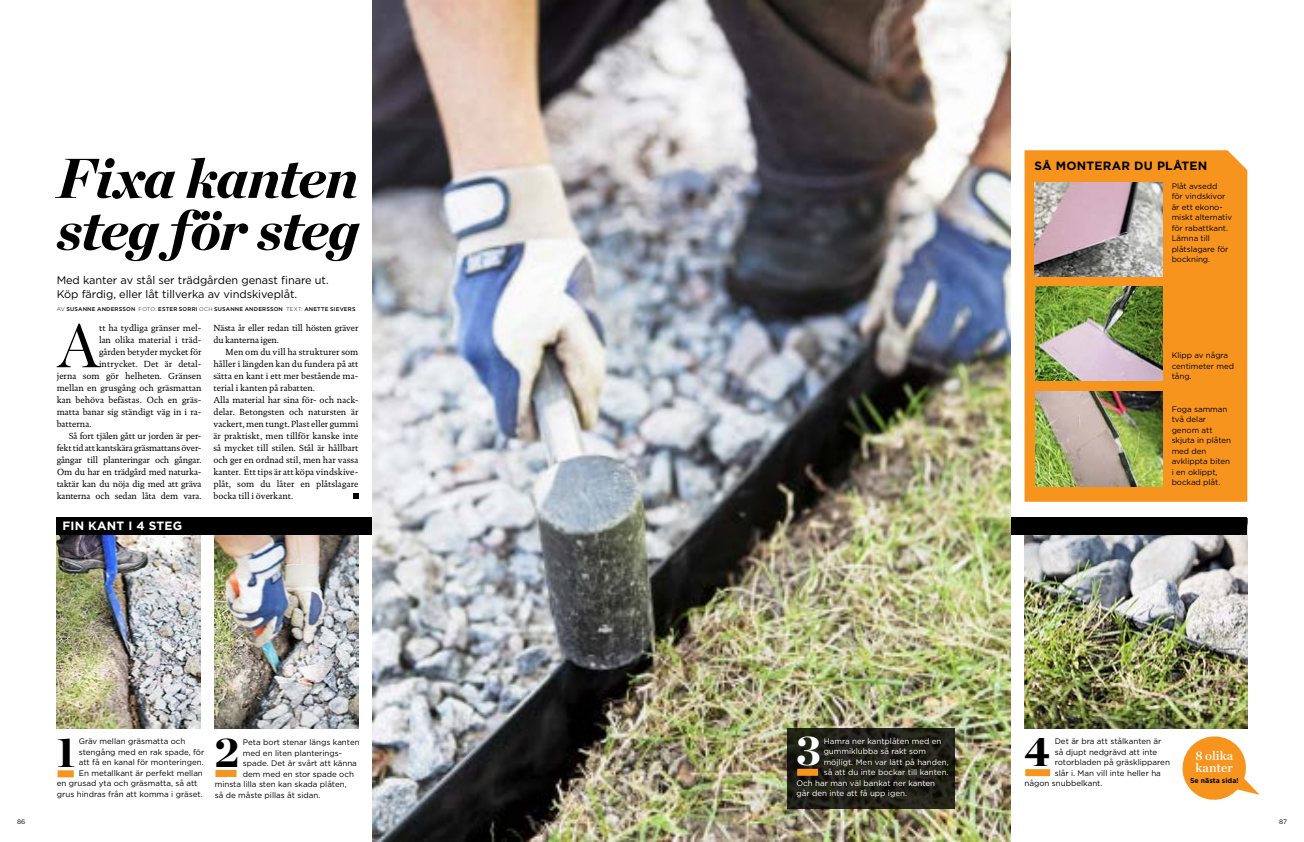
<style>
.page{position:relative;width:1304px;height:842px;background:#fff}
.page>*{position:absolute;margin:0;border:0;box-sizing:border-box;transform-origin:0 0}
.t1{font:60.6px "Chronicle Display";color:#000}
.t2{font:italic 900 56px/52px "Chronicle Display";letter-spacing:-.015em;color:#000}
.t3{font:900 42px "Chronicle Display";color:#000}
.t4{font:900 42px "Chronicle Display";color:#fff}
.t5{font:13px/12px "Chronicle Deck Semi";color:#fff}
.t6{font:700 12px "Gotham";letter-spacing:.02em;color:#000}
.t7{font:700 12px "Gotham";letter-spacing:.02em;color:#fff}
.t8{font:11px/14px "Gotham";letter-spacing:-.005em;color:#000}
.t9{font:9px/12px "DTL Documenta TOT";color:#000}
.t10{font:9px/12px "DTL Documenta TOT";letter-spacing:-.02em;color:#000}
.t11{font:8px/10.5px "Gotham";color:#000}
.t12{font:8px "Gotham";color:#fff}
.t13{font:700 7px "Gotham";color:#000}
.t14{font:6.5px "Gotham";color:#000}
.t15{font:500 5.5px "Gotham";letter-spacing:.035em;color:#000}
.s1{font-weight:300}
</style>
<div class="page">
<img style="left:215px;top:534px;width:143px;height:195px">
<img style="left:1025px;top:534px;width:222px;height:195px">
<div style="left:58px;top:770px;width:16px;height:7px;background:#f7941e"></div>
<div style="left:215px;top:770px;width:22px;height:7px;background:#f7941e"></div>
<div style="left:1025px;top:769px;width:25px;height:7px;background:#f7941e"></div>
<svg style="left:353px;top:494px;width:5px;height:5px"></svg>
<div style="left:1025px;top:150px;width:222px;height:352px;background:#f7941e"></div>
<img style="left:1035px;top:182px;width:127px;height:95px">
<img style="left:1035px;top:286px;width:128px;height:95px">
<img style="left:1035px;top:392px;width:128px;height:94px">
<img style="left:57px;top:534px;width:143px;height:195px">
<svg style="left:1182px;top:736px;width:78px;height:64px"></svg>
<div style="left:57px;top:517px;width:1190px;height:17px;background:#000"></div>
<img style="left:372px;top:0;width:638px;height:842px">
<svg style="left:788px;top:729px;width:167px;height:80px;background:#202017"></svg>
<div style="left:797px;top:769px;width:21px;height:7px;background:#f7941e"></div>
<h2 class="t2" style="left:57px;top:147px;width:304px">Fixa kanten steg för steg</h2>
<h3 class="t8" style="left:57px;top:273px;width:274px">Med kanter av stål ser trädgården genast finare ut.<br>Köp färdig, eller låt tillverka av vindskiveplåt.</h3>
<p class="t15" style="left:57px;top:305px;width:300px"><span class="s1">AV</span> SUSANNE ANDERSSON <span class="s1">FOTO:</span> ESTER SORRI <span class="s1">OCH</span> SUSANNE ANDERSSON <span class="s1">TEXT:</span> ANETTE SIEVERS</p>
<h1 class="t1" style="left:58px;top:300px;width:42px">A</h1>
<p class="t9" style="left:99px;top:322px;width:104px">tt ha tydliga gränser mel-</p>
<p class="t9" style="left:99px;top:334px;width:104px">lan olika material i träd-</p>
<p class="t9" style="left:99px;top:346px;width:104px">gården betyder mycket för</p>
<p class="t9" style="left:99px;top:358px;width:104px">intrycket. Det är detal-</p>
<p class="t9" style="left:57px;top:370px;width:146px">jerna som gör helheten. Gränsen</p>
<p class="t9" style="left:57px;top:382px;width:146px">mellan en grusgång och gräsmattan</p>
<p class="t9" style="left:57px;top:394px;width:146px">kan behöva befästas. Och en gräs-</p>
<p class="t9" style="left:57px;top:406px;width:146px">matta banar sig ständigt väg in i ra-</p>
<p class="t9" style="left:57px;top:418px;width:36px">batterna.</p>
<p class="t10" style="left:69px;top:430px;width:134px">Så fort tjälen gått ur jorden är per-</p>
<p class="t10" style="left:57px;top:442px;width:146px">fekt tid att kantskära gräsmattans över-</p>
<p class="t10" style="left:57px;top:454px;width:146px">gångar till planteringar och gångar.</p>
<p class="t10" style="left:57px;top:466px;width:146px">Om du har en trädgård med naturka-</p>
<p class="t10" style="left:57px;top:478px;width:146px">taktär kan du nöja dig med att gräva</p>
<p class="t10" style="left:57px;top:490px;width:146px">kanterna och sedan låta dem vara.</p>
<h3 class="t7" style="left:62px;top:518px;width:121px">FIN KANT I 4 STEG</h3>
<p class="t10" style="left:214px;top:322px;width:146px">Nästa år eller redan till hösten gräver du kanterna igen.</p>
<p class="t9" style="left:214px;top:346px;width:146px;text-indent:12px">Men om du vill ha strukturer som håller i längden kan du fundera på att sätta en kant i ett mer bestående ma&shy;terial i kanten på rabatten.<br>Alla material har sina för- och nack&shy;delar. Betongsten och natursten är vackert, men tungt. Plast eller gummi är praktiskt, men tillför kanske inte så mycket till stilen. Stål är hållbart och ger en ordnad stil, men har vassa kanter. Ett tips är att köpa vindskive&shy;plåt, som du låter en plåtslagare bocka till i överkant.</p>
<h3 class="t6" style="left:1034px;top:158px;width:174px">SÅ MONTERAR DU PLÅTEN</h3>
<p class="t11" style="left:1172px;top:180px;width:62px">Plåt avsedd<br>för vindskivor är ett ekono&shy;miskt alternativ för rabattkant.<br>Lämna till plåtslagare för bockning.</p>
<p class="t11" style="left:1172px;top:350px;width:64px">Klipp av några centimeter med tång.</p>
<p class="t11" style="left:1172px;top:403px;width:61px">Foga samman två delar genom att skjuta in plåten med den avklippta biten i en oklippt, bockad plåt.</p>
<h3 class="t4" style="left:796px;top:716px;width:26px">3</h3>
<p class="t12" style="left:824px;top:736px;width:119px">Hamra ner kantplåten med en</p>
<p class="t12" style="left:824px;top:746px;width:104px">gummiklubba så rakt som</p>
<p class="t12" style="left:824px;top:757px;width:127px">möjligt. Men var lätt på handen,</p>
<p class="t12" style="left:824px;top:767px;width:126px">så att du inte bockar till kanten.</p>
<p class="t12" style="left:796px;top:778px;width:140px">Och har man väl bankat ner kanten</p>
<p class="t12" style="left:796px;top:788px;width:112px">går den inte att få upp igen.</p>
<p class="t11" style="left:1055px;top:736px;width:108px">Det är bra att stålkanten är</p>
<p class="t11" style="left:1055px;top:746px;width:104px">så djupt nedgrävd att inte</p>
<p class="t11" style="left:1055px;top:757px;width:117px">rotorbladen på gräsklipparen</p>
<p class="t11" style="left:1055px;top:767px;width:108px">slår i. Man vill inte heller ha</p>
<p class="t11" style="left:1025px;top:778px;width:79px">någon snubbelkant.</p>
<h3 class="t3" style="left:57px;top:717px;width:20px">1</h3>
<h3 class="t3" style="left:215px;top:718px;width:26px">2</h3>
<h3 class="t3" style="left:1025px;top:717px;width:27px">4</h3>
<p class="t11" style="left:79px;top:736px;width:108px">Gräv mellan gräsmatta och</p>
<p class="t11" style="left:79px;top:746px;width:127px">stengång med en rak spade, för</p>
<p class="t11" style="left:79px;top:757px;width:126px">att få en kanal för monteringen.</p>
<p class="t11" style="left:79px;top:767px;width:126px">En metallkant är perfekt mellan</p>
<p class="t11" style="left:57px;top:778px;width:142px">en grusad yta och gräsmatta, så att</p>
<p class="t11" style="left:57px;top:788px;width:147px">grus hindras från att komma i gräset.</p>
<p class="t11" style="left:243px;top:737px;width:118px">Peta bort stenar längs kanten</p>
<p class="t11" style="left:243px;top:747px;width:101px">med en liten planterings-</p>
<p class="t11" style="left:243px;top:758px;width:116px">spade. Det är svårt att känna</p>
<p class="t11" style="left:243px;top:768px;width:113px">dem med en stor spade och</p>
<p class="t11" style="left:215px;top:779px;width:133px">minsta lilla sten kan skada plåten,</p>
<p class="t11" style="left:215px;top:789px;width:107px">så de måste pillas åt sidan.</p>
<h3 class="t5" style="left:1195px;top:748px;width:39px">8 olika kanter</h3>
<p class="t13" style="left:1190px;top:776px;width:50px">SE NÄSTA SIDA!</p>
<p class="t14" style="left:17px;top:817px;width:10px">86</p>
<p class="t14" style="left:1279px;top:817px;width:9px">87</p>
</div>
